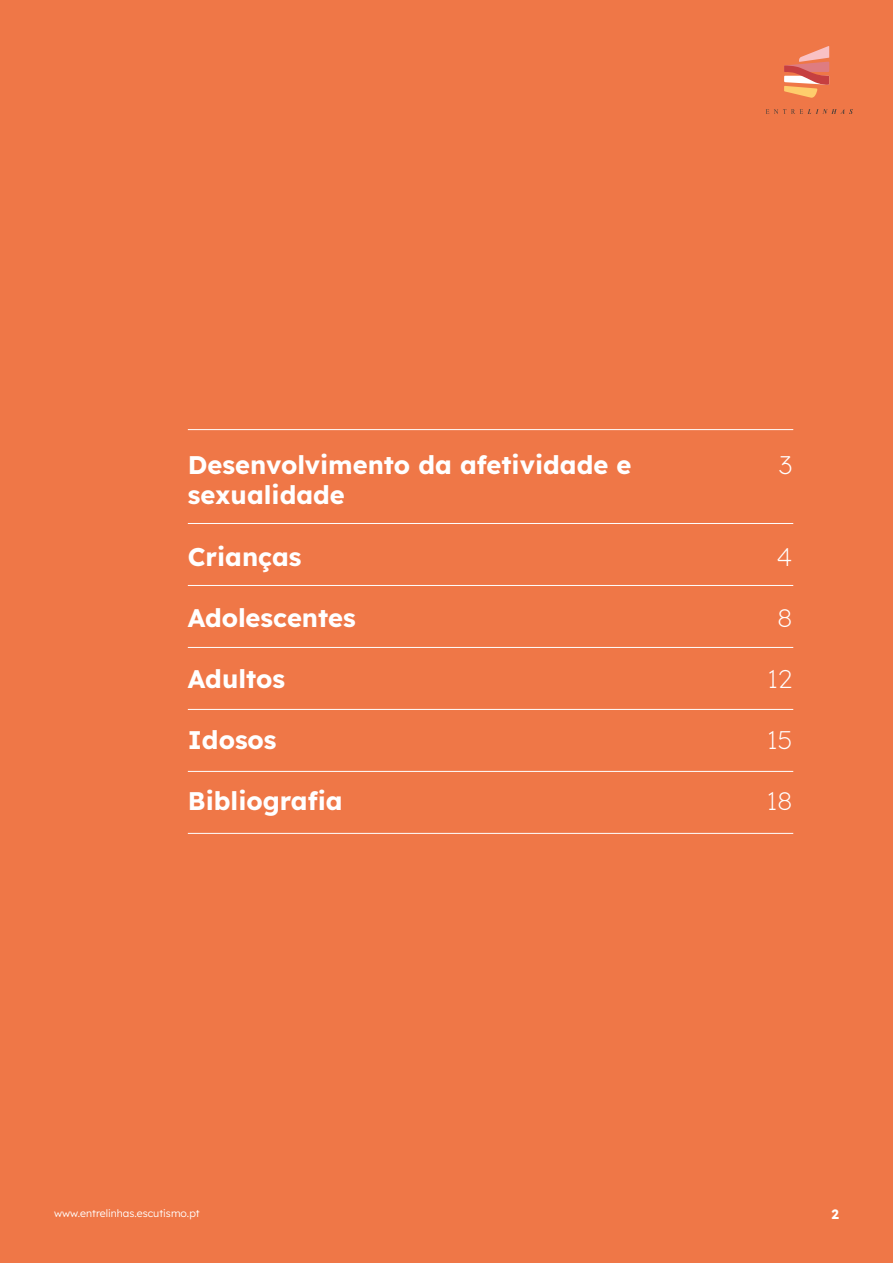
<style>
.page{position:relative;width:893px;height:1263px;background:#ef7747}
.page>*{position:absolute;margin:0;border:0;box-sizing:border-box;transform-origin:0 0}
.t1{font:700 25.5px/30.6px "Lexend Deca";color:#fff}
.t2{font:25.5px "Lexend";color:#fff}
.t3{font:700 13.5px "Lexend Deca";color:#fff}
.t4{font:300 10.5px "Lexend Deca";color:#fff}
</style>
<div class="page">
<svg style="left:784px;top:46px;width:45px;height:52px"></svg>
<svg style="left:766px;top:109px;width:87px;height:5px"></svg>
<hr style="left:188px;top:429px;width:605px;height:1px;background:#fff">
<hr style="left:188px;top:523px;width:605px;height:1px;background:#fff">
<hr style="left:188px;top:585px;width:605px;height:1px;background:#fff">
<hr style="left:188px;top:647px;width:605px;height:1px;background:#fff">
<hr style="left:188px;top:709px;width:605px;height:1px;background:#fff">
<hr style="left:188px;top:771px;width:605px;height:1px;background:#fff">
<hr style="left:188px;top:833px;width:605px;height:1px;background:#fff">
<p class="t1" style="left:188px;top:448px;width:445px">Desenvolvimento da afetividade e sexualidade</p>
<p class="t2" style="left:779px;top:446px;width:15px">3</p>
<p class="t1" style="left:188px;top:540px;width:115px">Crianças</p>
<p class="t1" style="left:188px;top:601px;width:169px">Adolescentes</p>
<p class="t2" style="left:776px;top:538px;width:17px">4</p>
<p class="t2" style="left:777px;top:599px;width:16px">8</p>
<p class="t1" style="left:188px;top:662px;width:99px">Adultos</p>
<p class="t2" style="left:767px;top:660px;width:26px">12</p>
<p class="t1" style="left:188px;top:723px;width:90px">Idosos</p>
<p class="t2" style="left:767px;top:722px;width:27px">15</p>
<p class="t1" style="left:188px;top:784px;width:156px">Bibliografia</p>
<p class="t2" style="left:767px;top:783px;width:27px">18</p>
<p class="t4" style="left:54px;top:1206px;width:147px">www.entrelinhas.escutismo.pt</p>
<p class="t3" style="left:832px;top:1205px;width:9px">2</p>
</div>
